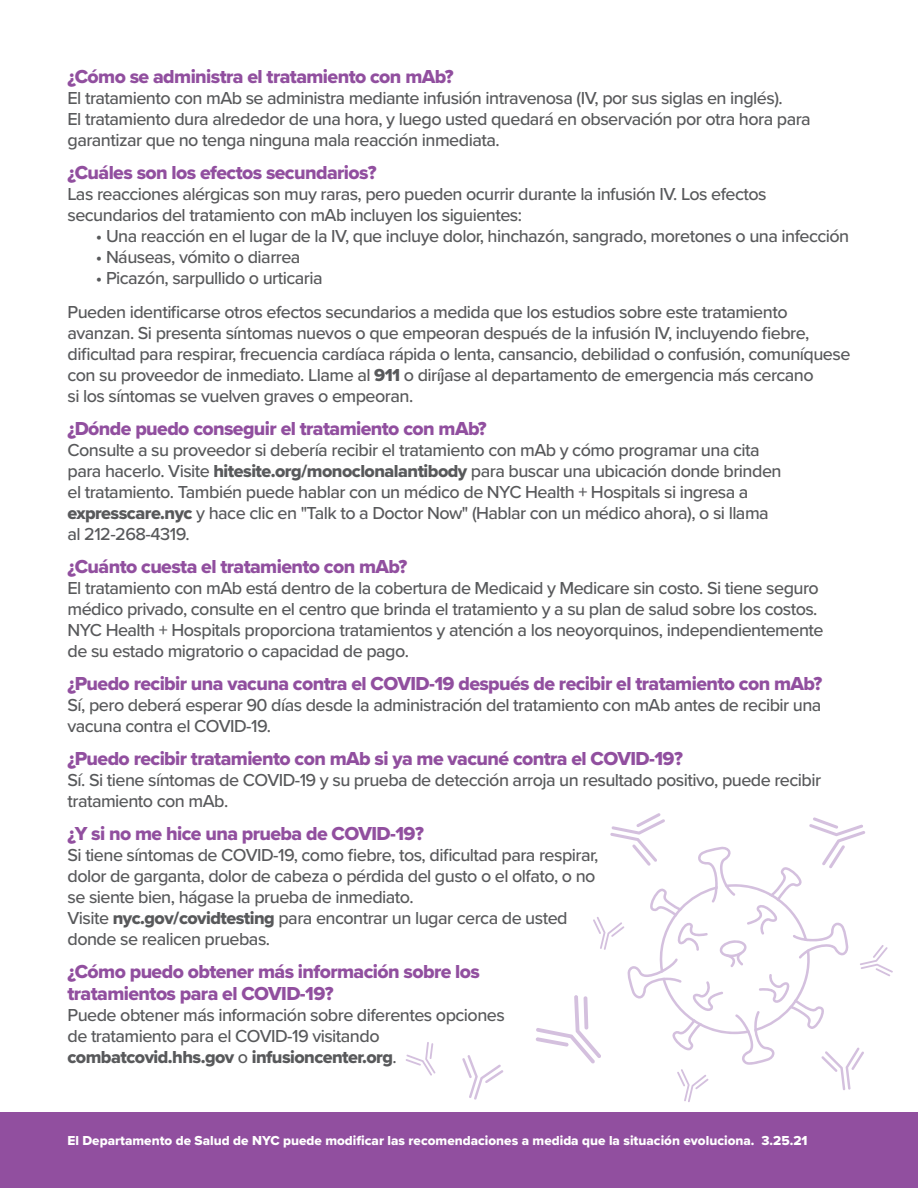
<style>
.page{position:relative;width:918px;height:1188px;background:#fff}
.page>*{position:absolute;margin:0;border:0;box-sizing:border-box;transform-origin:0 0}
.bullet{font:19.5px/22.5px "Proxima Nova Extrabld";letter-spacing:-.03em;color:#914f9f}
.bullet-2{font:500 18px/21px "Proxima Nova";letter-spacing:-.03em;color:#58595b}
.bullet-3{font:13.5px "Proxima Nova Extrabld";color:#fff}
.s1{font-family:"Proxima Nova Extrabld";font-weight:400}
</style>
<div class="page">
<div style="left:0;top:1112px;width:918px;height:76px;background:#914f9f"></div>
<svg style="left:462px;top:1055px;width:41px;height:45px"></svg>
<svg style="left:536px;top:813px;width:357px;height:289px"></svg>
<svg style="left:406px;top:1042px;width:30px;height:34px"></svg>
<p class="bullet" style="left:68px;top:65px;width:388px">¿Cómo se administra el tratamiento con mAb?</p>
<p class="bullet-2" style="left:68px;top:87px;width:745px">El tratamiento con mAb se administra mediante infusión intravenosa (IV, por sus siglas en inglés).<br>El tratamiento dura alrededor de una hora, y luego usted quedará en observación por otra hora para garantizar que no tenga ninguna mala reacción inmediata.</p>
<p class="bullet" style="left:68px;top:161px;width:311px">¿Cuáles son los efectos secundarios?</p>
<p class="bullet-2" style="left:68px;top:183px;width:701px">Las reacciones alérgicas son muy raras, pero pueden ocurrir durante la infusión IV. Los efectos secundarios del tratamiento con mAb incluyen los siguientes:</p>
<p class="bullet-2" style="left:96px;top:225px;width:755px">• Una reacción en el lugar de la IV, que incluye dolor, hinchazón, sangrado, moretones o una infección</p>
<p class="bullet-2" style="left:96px;top:246px;width:206px">• Náuseas, vómito o diarrea</p>
<p class="bullet-2" style="left:96px;top:267px;width:228px">• Picazón, sarpullido o urticaria</p>
<p class="bullet-2" style="left:68px;top:301px;width:784px">Pueden identificarse otros efectos secundarios a medida que los estudios sobre este tratamiento avanzan. Si presenta síntomas nuevos o que empeoran después de la infusión IV, incluyendo fiebre, dificultad para respirar, frecuencia cardíaca rápida o lenta, cansancio, debilidad o confusión, comuníquese con su proveedor de inmediato. Llame al <span class="s1">911</span> o diríjase al departamento de emergencia más cercano<br>si los síntomas se vuelven graves o empeoran.</p>
<p class="bullet" style="left:68px;top:417px;width:421px">¿Dónde puedo conseguir el tratamiento con mAb?</p>
<p class="bullet-2" style="left:68px;top:439px;width:716px">Consulte a su proveedor si debería recibir el tratamiento con mAb y cómo programar una cita para hacerlo. Visite <span class="s1">hitesite.org/monoclonalantibody</span> para buscar una ubicación donde brinden el tratamiento. También puede hablar con un médico de NYC Health + Hospitals si ingresa a <span class="s1">expresscare.nyc</span> y hace clic en "Talk to a Doctor Now" (Hablar con un médico ahora), o si llama al 212-268-4319.</p>
<p class="bullet" style="left:68px;top:555px;width:341px">¿Cuánto cuesta el tratamiento con mAb?</p>
<p class="bullet-2" style="left:68px;top:577px;width:758px">El tratamiento con mAb está dentro de la cobertura de Medicaid y Medicare sin costo. Si tiene seguro médico privado, consulte en el centro que brinda el tratamiento y a su plan de salud sobre los costos.<br>NYC Health + Hospitals proporciona tratamientos y atención a los neoyorquinos, independientemente de su estado migratorio o capacidad de pago.</p>
<p class="bullet" style="left:68px;top:672px;width:756px">¿Puedo recibir una vacuna contra el COVID-19 después de recibir el tratamiento con mAb?</p>
<p class="bullet-2" style="left:68px;top:694px;width:756px">Sí, pero deberá esperar 90 días desde la administración del tratamiento con mAb antes de recibir una vacuna contra el COVID-19.</p>
<p class="bullet" style="left:68px;top:747px;width:617px">¿Puedo recibir tratamiento con mAb si ya me vacuné contra el COVID-19?</p>
<p class="bullet-2" style="left:68px;top:769px;width:755px">Sí. Si tiene síntomas de COVID-19 y su prueba de detección arroja un resultado positivo, puede recibir tratamiento con mAb.</p>
<p class="bullet" style="left:68px;top:822px;width:358px">¿Y si no me hice una prueba de COVID-19?</p>
<p class="bullet-2" style="left:68px;top:844px;width:532px">Si tiene síntomas de COVID-19, como fiebre, tos, dificultad para respirar, dolor de garganta, dolor de cabeza o pérdida del gusto o el olfato, o no se siente bien, hágase la prueba de inmediato.<br>Visite <span class="s1">nyc.gov/covidtesting</span> para encontrar un lugar cerca de usted donde se realicen pruebas.</p>
<p class="bullet" style="left:68px;top:960px;width:414px">¿Cómo puedo obtener más información sobre los tratamientos para el COVID-19?</p>
<p class="bullet-2" style="left:68px;top:1004px;width:439px">Puede obtener más información sobre diferentes opciones de tratamiento para el COVID-19 visitando <span class="s1">combatcovid.hhs.gov</span> o <span class="s1">infusioncenter.org</span>.</p>
<p class="bullet-3" style="left:68px;top:1130px;width:742px">El Departamento de Salud de NYC puede modificar las recomendaciones a medida que la situación evoluciona. 3.25.21</p>
</div>
